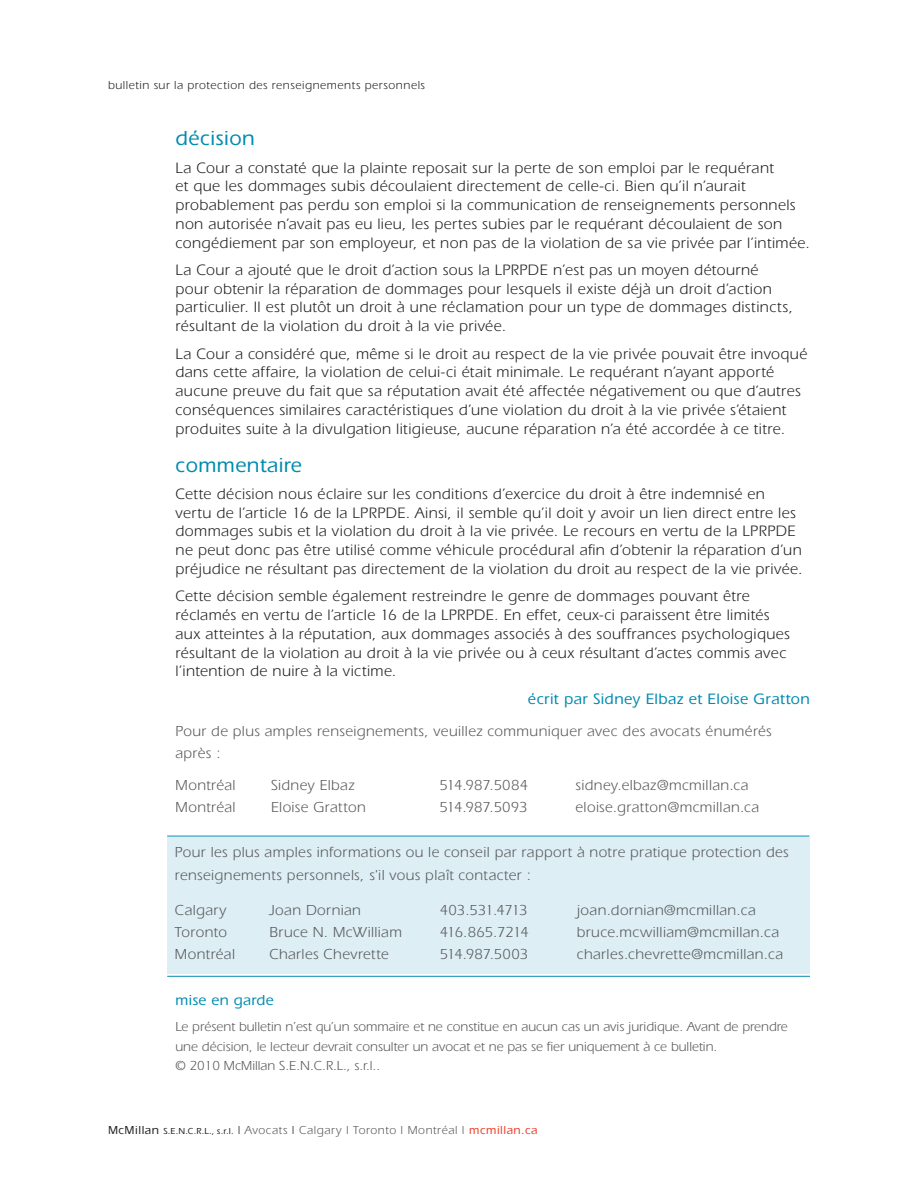
<style>
.page{position:relative;width:918px;height:1188px;background:#fff}
.page>*{position:absolute;margin:0;border:0;box-sizing:border-box;transform-origin:0 0}
.Subtitle_1{font:500 21px "Mc Millan";letter-spacing:.02em;color:#008bb0}
.Paragraph_Text_1{font:15.6px/18.8px "Mc Millan";letter-spacing:.025em;color:#231f20}
.Authors{font:500 15.6px "Mc Millan";letter-spacing:.025em;color:#008bb0}
.Contact_Information{font:15px/22.5px "Mc Millan";letter-spacing:.025em;color:#57585a}
.Contact_Information-2{font:15px "Mc Millan";letter-spacing:-.015em;color:#57585a}
.Contact_Information-3{font:15px "Mc Millan";letter-spacing:-.045em;color:#57585a}
.Contact_Information-4{font:15px "Mc Millan";letter-spacing:-.06em;color:#57585a}
.Contact_Information-5{font:15px "Mc Millan";letter-spacing:-.005em;color:#57585a}
.Cautionary_Note_Titl{font:500 15px "Mc Millan";letter-spacing:.02em;color:#008bb0}
.Cautionary_Note_Text{font:13.5px/19.5px "Mc Millan";color:#57585a}
.t1{font:12px "Mc Millan";letter-spacing:.045em;color:#57585a}
.Footer_Text{font:12px "Mc Millan";letter-spacing:.045em;color:#231f20}
.s1{font-weight:500;color:#231f20}
.s2{font-weight:500;font-size:9px;color:#231f20}
.s3{color:#231f20}
.s4{font-weight:500;color:#ef3e2a}
</style>
<div class="page">
<div style="left:167px;top:837px;width:642px;height:137px;background:#ddeef5"></div>
<hr style="left:167px;top:836px;width:642px;height:1px;background:#008bb0">
<hr style="left:167px;top:976px;width:643px;height:1px;background:#008bb0">
<p class="Footer_Text" style="left:108px;top:78px;width:319px">bulletin sur la protection des renseignements personnels</p>
<p class="Subtitle_1" style="left:176px;top:126px;width:81px">décision</p>
<p class="Paragraph_Text_1" style="left:176px;top:158px;width:636px">La Cour a constaté que la plainte reposait sur la perte de son emploi par le requérant<br>et que les dommages subis découlaient directement de celle-ci. Bien qu’il n’aurait probablement pas perdu son emploi si la communication de renseignements personnels non autorisée n’avait pas eu lieu, les pertes subies par le requérant découlaient de son congédiement par son employeur, et non pas de la violation de sa vie privée par l’intimée.</p>
<p class="Paragraph_Text_1" style="left:176px;top:260px;width:619px">La Cour a ajouté que le droit d’action sous la LPRPDE n’est pas un moyen détourné pour obtenir la réparation de dommages pour lesquels il existe déjà un droit d’action particulier. Il est plutôt un droit à une réclamation pour un type de dommages distincts, résultant de la violation du droit à la vie privée.</p>
<p class="Paragraph_Text_1" style="left:176px;top:344px;width:633px">La Cour a considéré que, même si le droit au respect de la vie privée pouvait être invoqué dans cette affaire, la violation de celui-ci était minimale. Le requérant n’ayant apporté aucune preuve du fait que sa réputation avait été affectée négativement ou que d’autres conséquences similaires caractéristiques d’une violation du droit à la vie privée s’étaient produites suite à la divulgation litigieuse, aucune réparation n’a été accordée à ce titre.</p>
<p class="Subtitle_1" style="left:176px;top:453px;width:128px">commentaire</p>
<p class="Paragraph_Text_1" style="left:176px;top:484px;width:628px">Cette décision nous éclaire sur les conditions d’exercice du droit à être indemnisé en vertu de l’article 16 de la LPRPDE. Ainsi, il semble qu’il doit y avoir un lien direct entre les dommages subis et la violation du droit à la vie privée. Le recours en vertu de la LPRPDE ne peut donc pas être utilisé comme véhicule procédural afin d’obtenir la réparation d’un préjudice ne résultant pas directement de la violation du droit au respect de la vie privée.</p>
<p class="Paragraph_Text_1" style="left:176px;top:587px;width:616px">Cette décision semble également restreindre le genre de dommages pouvant être réclamés en vertu de l’article 16 de la LPRPDE. En effet, ceux-ci paraissent être limités aux atteintes à la réputation, aux dommages associés à des souffrances psychologiques résultant de la violation au droit à la vie privée ou à ceux résultant d’actes commis avec l’intention de nuire à la victime.</p>
<p class="Authors" style="left:528px;top:690px;width:284px">écrit par Sidney Elbaz et Eloise Gratton</p>
<p class="Contact_Information" style="left:176px;top:720px;width:598px">Pour de plus amples renseignements, veuillez communiquer avec des avocats énumérés après :</p>
<p class="Contact_Information" style="left:176px;top:774px;width:62px">Montréal</p>
<p class="Contact_Information" style="left:271px;top:774px;width:85px">Sidney Elbaz</p>
<p class="Contact_Information" style="left:440px;top:774px;width:90px">514.987.5084</p>
<p class="Contact_Information" style="left:576px;top:774px;width:175px">sidney.elbaz@mcmillan.ca</p>
<p class="Contact_Information" style="left:176px;top:796px;width:62px">Montréal</p>
<p class="Contact_Information" style="left:271px;top:796px;width:96px">Eloise Gratton</p>
<p class="Contact_Information-2" style="left:440px;top:798px;width:90px">514.987.5093</p>
<p class="Contact_Information" style="left:576px;top:796px;width:185px">eloise.gratton@mcmillan.ca</p>
<p class="Contact_Information" style="left:175px;top:841px;width:615px">Pour les plus amples informations ou le conseil par rapport à notre pratique protection des renseignements personnels, s'il vous plaît contacter :</p>
<p class="Contact_Information" style="left:175px;top:899px;width:53px">Calgary</p>
<p class="Contact_Information" style="left:269px;top:899px;width:93px">Joan Dornian</p>
<p class="Contact_Information-3" style="left:440px;top:902px;width:90px">403.531.4713</p>
<p class="Contact_Information" style="left:577px;top:899px;width:180px">joan.dornian@mcmillan.ca</p>
<p class="Contact_Information" style="left:175px;top:921px;width:54px">Toronto</p>
<p class="Contact_Information" style="left:269px;top:921px;width:134px">Bruce N. McWilliam</p>
<p class="Contact_Information-4" style="left:440px;top:924px;width:91px">416.865.7214</p>
<p class="Contact_Information" style="left:577px;top:921px;width:204px">bruce.mcwilliam@mcmillan.ca</p>
<p class="Contact_Information" style="left:175px;top:943px;width:62px">Montréal</p>
<p class="Contact_Information" style="left:269px;top:943px;width:121px">Charles Chevrette</p>
<p class="Contact_Information-5" style="left:440px;top:946px;width:90px">514.987.5003</p>
<p class="Contact_Information" style="left:577px;top:943px;width:208px">charles.chevrette@mcmillan.ca</p>
<p class="Cautionary_Note_Titl" style="left:176px;top:991px;width:100px">mise en garde</p>
<p class="Cautionary_Note_Text" style="left:176px;top:1017px;width:614px">Le présent bulletin n’est qu’un sommaire et ne constitue en aucun cas un avis juridique. Avant de prendre une décision, le lecteur devrait consulter un avocat et ne pas se fier uniquement à ce bulletin.</p>
<p class="Cautionary_Note_Text" style="left:176px;top:1056px;width:206px">© 2010 McMillan S.E.N.C.R.L., s.r.l..</p>
<p class="t1" style="left:108px;top:1123px;width:431px"><span class="s1">McMillan</span> <span class="s2">S.E.N.C.R.L., s.r.l.</span> <span class="s3">|</span> Avocats <span class="s3">|</span> Calgary | Toronto | Montréal | <span class="s4">mcmillan.ca</span></p>
</div>
